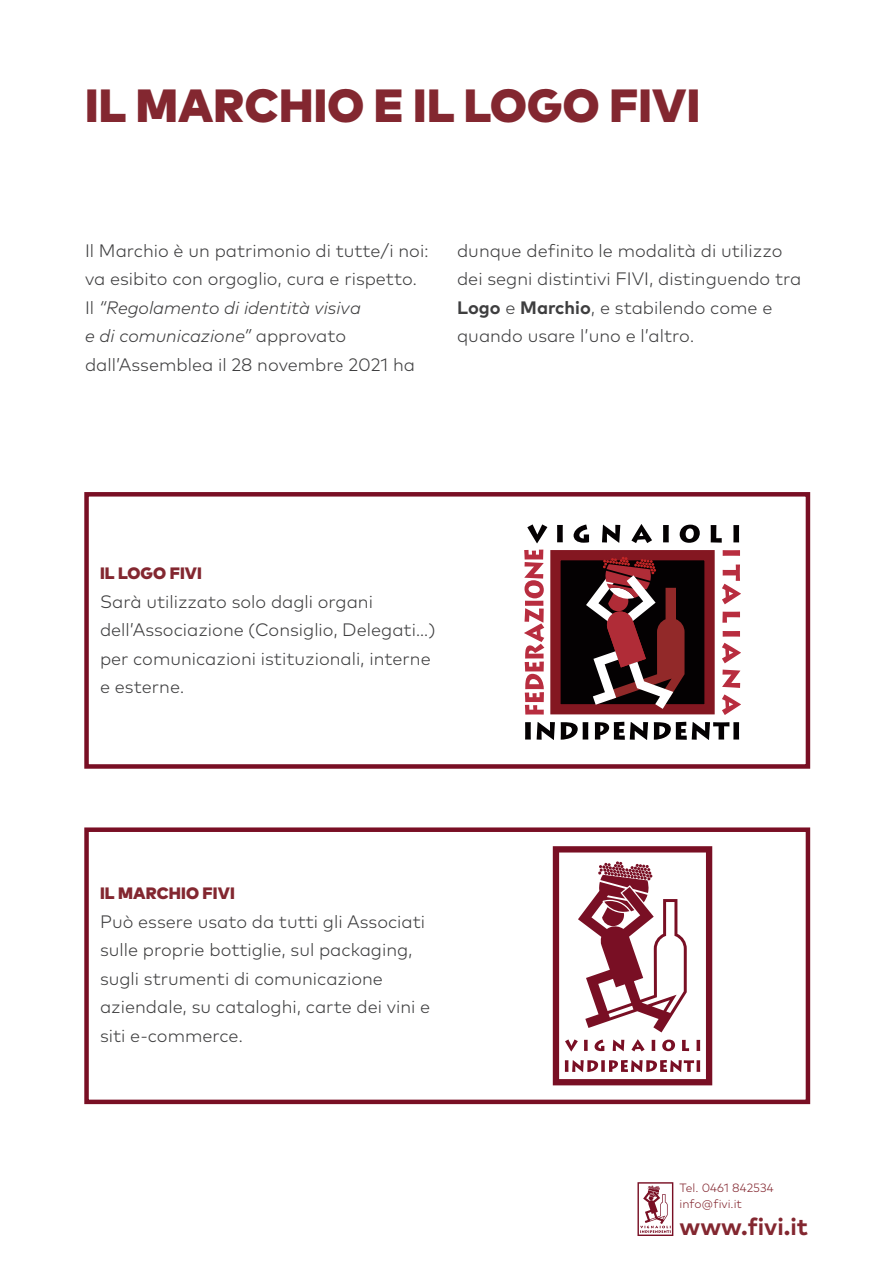
<style>
.page{position:relative;width:893px;height:1263px;background:#fff}
.page>*{position:absolute;margin:0;border:0;box-sizing:border-box;transform-origin:0 0}
.t1{font:900 46.5px "Mark OT";letter-spacing:.005em;color:#832730}
.t2{font:700 24px "Mark OT";color:#832730}
.t3{font:300 18px/28.5px "Mark OT";color:#3e3e3f}
.t4{font:900 16.5px "Mark OT";letter-spacing:.005em;color:#832730}
.t5{font:300 12px/16.5px "Mark OT";color:#832730}
.s1{font-style:italic}
.s2{font-weight:700}
</style>
<div class="page">
<svg style="left:637px;top:1182px;width:36px;height:54px"></svg>
<div style="left:552px;top:552px;width:161px;height:161px;background:#040102"></div>
<div style="left:550px;top:550px;width:165px;height:164px;border:10px solid #841721"></div>
<svg style="left:586px;top:557px;width:98px;height:152px"></svg>
<svg style="left:525px;top:722px;width:6px;height:17px"></svg>
<svg style="left:537px;top:722px;width:18px;height:18px"></svg>
<svg style="left:561px;top:722px;width:27px;height:18px"></svg>
<svg style="left:595px;top:722px;width:53px;height:18px"></svg>
<svg style="left:654px;top:722px;width:85px;height:18px"></svg>
<svg style="left:524px;top:550px;width:20px;height:164px"></svg>
<svg style="left:723px;top:550px;width:17px;height:6px"></svg>
<svg style="left:722px;top:564px;width:19px;height:40px"></svg>
<svg style="left:722px;top:612px;width:18px;height:11px"></svg>
<svg style="left:723px;top:631px;width:17px;height:6px"></svg>
<svg style="left:722px;top:643px;width:19px;height:20px"></svg>
<svg style="left:722px;top:670px;width:18px;height:18px"></svg>
<svg style="left:722px;top:694px;width:19px;height:21px"></svg>
<svg style="left:527px;top:524px;width:20px;height:19px"></svg>
<svg style="left:557px;top:525px;width:6px;height:17px"></svg>
<svg style="left:574px;top:524px;width:15px;height:19px"></svg>
<svg style="left:602px;top:525px;width:18px;height:18px"></svg>
<svg style="left:631px;top:524px;width:21px;height:19px"></svg>
<svg style="left:663px;top:525px;width:6px;height:17px"></svg>
<svg style="left:680px;top:525px;width:20px;height:18px"></svg>
<svg style="left:711px;top:525px;width:11px;height:18px"></svg>
<svg style="left:733px;top:525px;width:6px;height:17px"></svg>
<svg style="left:553px;top:846px;width:159px;height:239px"></svg>
<div style="left:84px;top:492px;width:726px;height:277px;border:4px solid #790f24"></div>
<div style="left:84px;top:827px;width:726px;height:277px;border:4px solid #790f24"></div>
<h1 class="t1" style="left:85px;top:75px;width:617px">IL MARCHIO E IL LOGO FIVI</h1>
<p class="t3" style="left:85px;top:236px;width:345px">Il Marchio è un patrimonio di tutte/i noi: va esibito con orgoglio, cura e rispetto.<br>Il <span class="s1">“Regolamento di identità visiva<br>e di comunicazione”</span> approvato dall’Assemblea il 28 novembre 2021 ha</p>
<p class="t3" style="left:457px;top:236px;width:346px">dunque definito le modalità di utilizzo dei segni distintivi FIVI, distinguendo tra <span class="s2">Logo</span> e <span class="s2">Marchio</span>, e stabilendo come e quando usare l’uno e l’altro.</p>
<p class="t4" style="left:100px;top:562px;width:103px">IL LOGO FIVI</p>
<p class="t3" style="left:100px;top:587px;width:337px">Sarà utilizzato solo dagli organi dell’Associazione (Consiglio, Delegati…) per comunicazioni istituzionali, interne e esterne.</p>
<p class="t4" style="left:100px;top:882px;width:136px">IL MARCHIO FIVI</p>
<p class="t3" style="left:100px;top:907px;width:332px">Può essere usato da tutti gli Associati sulle proprie bottiglie, sul packaging, sugli strumenti di comunicazione aziendale, su cataloghi, carte dei vini e siti e-commerce.</p>
<p class="t5" style="left:680px;top:1179px;width:96px">Tel. 0461 842534 info@fivi.it</p>
<h2 class="t2" style="left:680px;top:1211px;width:130px">www.fivi.it</h2>
</div>
